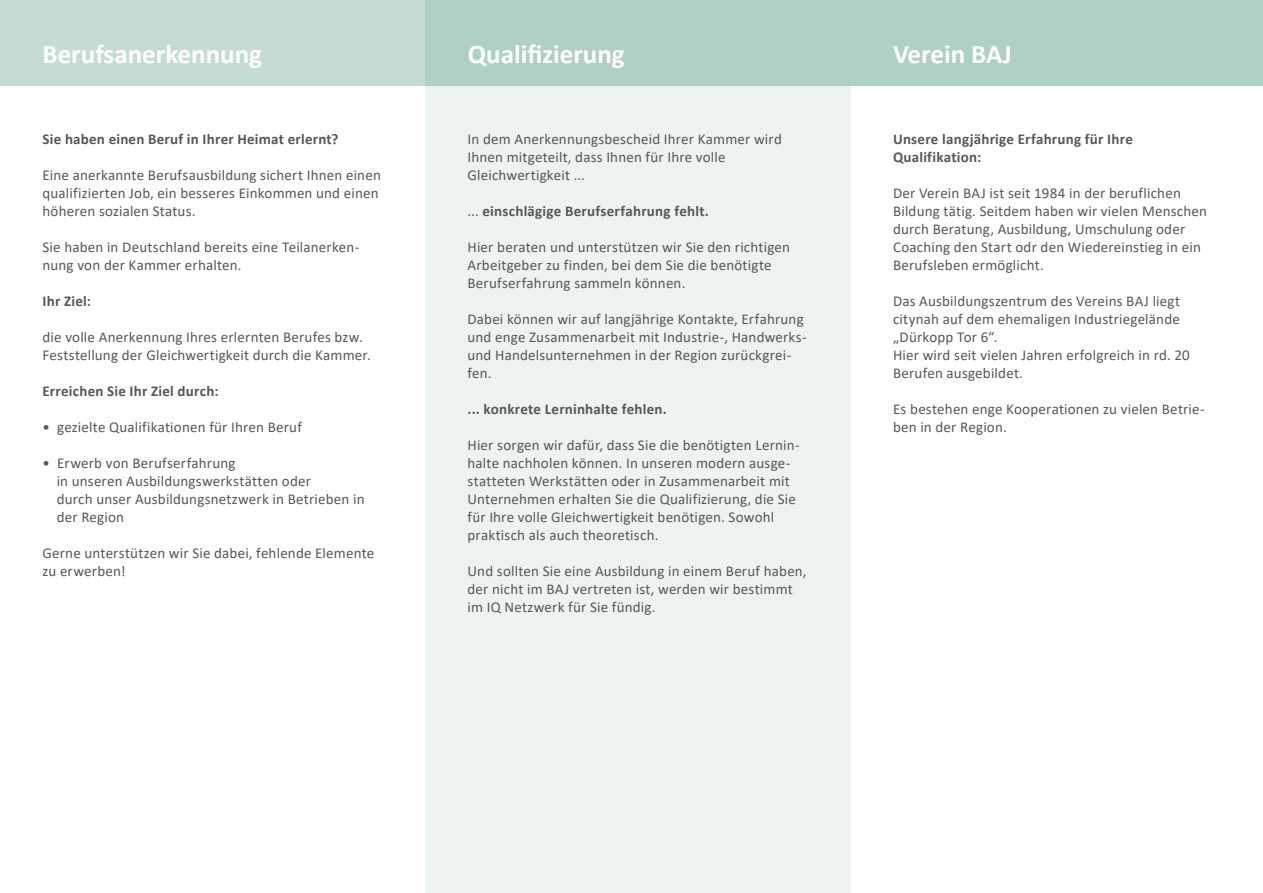
<style>
.page{position:relative;width:1263px;height:893px;background:#fff}
.page>*{position:absolute;margin:0;border:0;box-sizing:border-box;transform-origin:0 0}
.t1{font:700 27px "Calibri";color:#fff}
.t2{font:15px/18px "Calibri";letter-spacing:.01em;color:#575756}
.t3{font:700 15px/18px "Calibri";letter-spacing:.015em;color:#575756}
.s1{font-weight:400}
</style>
<div class="page">
<div style="left:425px;top:85px;width:425px;height:808px;background:#ecf3f0"></div>
<div style="left:0;top:0;width:425px;height:85px;background:#c5dcd4"></div>
<div style="left:425px;top:0;width:425px;height:85px;background:#b0d0c5"></div>
<div style="left:850px;top:0;width:413px;height:85px;background:#b0d0c5"></div>
<h1 class="t1" style="left:43px;top:35px;width:221px">Berufsanerkennung</h1>
<h1 class="t1" style="left:468px;top:35px;width:158px">Qualifizierung</h1>
<h1 class="t1" style="left:893px;top:35px;width:120px">Verein BAJ</h1>
<p class="t3" style="left:43px;top:130px;width:297px">Sie haben einen Beruf in Ihrer Heimat erlernt?</p>
<p class="t2" style="left:43px;top:166px;width:340px">Eine anerkannte Berufsausbildung sichert Ihnen einen qualifizierten Job, ein besseres Einkommen und einen höheren sozialen Status.</p>
<p class="t2" style="left:43px;top:238px;width:318px">Sie haben in Deutschland bereits eine Teilanerken&shy;nung von der Kammer erhalten.</p>
<p class="t3" style="left:43px;top:292px;width:50px">Ihr Ziel:</p>
<p class="t2" style="left:43px;top:328px;width:330px">die volle Anerkennung Ihres erlernten Berufes bzw.<br>Feststellung der Gleichwertigkeit durch die Kammer.</p>
<p class="t3" style="left:43px;top:382px;width:177px">Erreichen Sie Ihr Ziel durch:</p>
<p class="t2" style="left:43px;top:418px;width:261px">• gezielte Qualifikationen für Ihren Beruf</p>
<p class="t2" style="left:57px;top:454px;width:309px;text-indent:-14px">• Erwerb von Berufserfahrung<br>in unseren Ausbildungswerkstätten oder<br>durch unser Ausbildungsnetzwerk in Betrieben in der Region</p>
<p class="t2" style="left:43px;top:544px;width:333px">Gerne unterstützen wir Sie dabei, fehlende Elemente zu erwerben!</p>
<p class="t2" style="left:467px;top:130px;width:316px">In dem Anerkennungsbescheid Ihrer Kammer wird<br>Ihnen mitgeteilt, dass Ihnen für Ihre volle<br>Gleichwertigkeit ...</p>
<p class="t3" style="left:467px;top:202px;width:243px"><span class="s1">...</span> einschlägige Berufserfahrung fehlt.</p>
<p class="t2" style="left:467px;top:238px;width:324px">Hier beraten und unterstützen wir Sie den richtigen<br>Arbeitgeber zu finden, bei dem Sie die benötigte<br>Berufserfahrung sammeln können.</p>
<p class="t2" style="left:467px;top:310px;width:341px">Dabei können wir auf langjährige Kontakte, Erfahrung und enge Zusammenarbeit mit Industrie-, Handwerks&shy;und Handelsunternehmen in der Region zurückgrei&shy;fen.</p>
<p class="t3" style="left:467px;top:400px;width:201px">... konkrete Lerninhalte fehlen.</p>
<p class="t2" style="left:467px;top:436px;width:334px">Hier sorgen wir dafür, dass Sie die benötigten Lernin&shy;halte nachholen können. In unseren modern ausge&shy;statteten Werkstätten oder in Zusammenarbeit mit Unternehmen erhalten Sie die Qualifizierung, die Sie für Ihre volle Gleichwertigkeit benötigen. Sowohl praktisch als auch theoretisch.</p>
<p class="t2" style="left:467px;top:562px;width:341px">Und sollten Sie eine Ausbildung in einem Beruf haben, der nicht im BAJ vertreten ist, werden wir bestimmt im IQ Netzwerk für Sie fündig.</p>
<p class="t3" style="left:893px;top:130px;width:241px">Unsere langjährige Erfahrung für Ihre<br>Qualifikation:</p>
<p class="t2" style="left:893px;top:184px;width:316px">Der Verein BAJ ist seit 1984 in der beruflichen Bildung tätig. Seitdem haben wir vielen Menschen durch Beratung, Ausbildung, Umschulung oder Coaching den Start odr den Wiedereinstieg in ein Berufsleben ermöglicht.</p>
<p class="t2" style="left:893px;top:292px;width:298px">Das Ausbildungszentrum des Vereins BAJ liegt citynah auf dem ehemaligen Industriegelände „Dürkopp Tor 6“.<br>Hier wird seit vielen Jahren erfolgreich in rd. 20<br>Berufen ausgebildet.</p>
<p class="t2" style="left:893px;top:400px;width:313px">Es bestehen enge Kooperationen zu vielen Betrie&shy;ben in der Region.</p>
</div>
